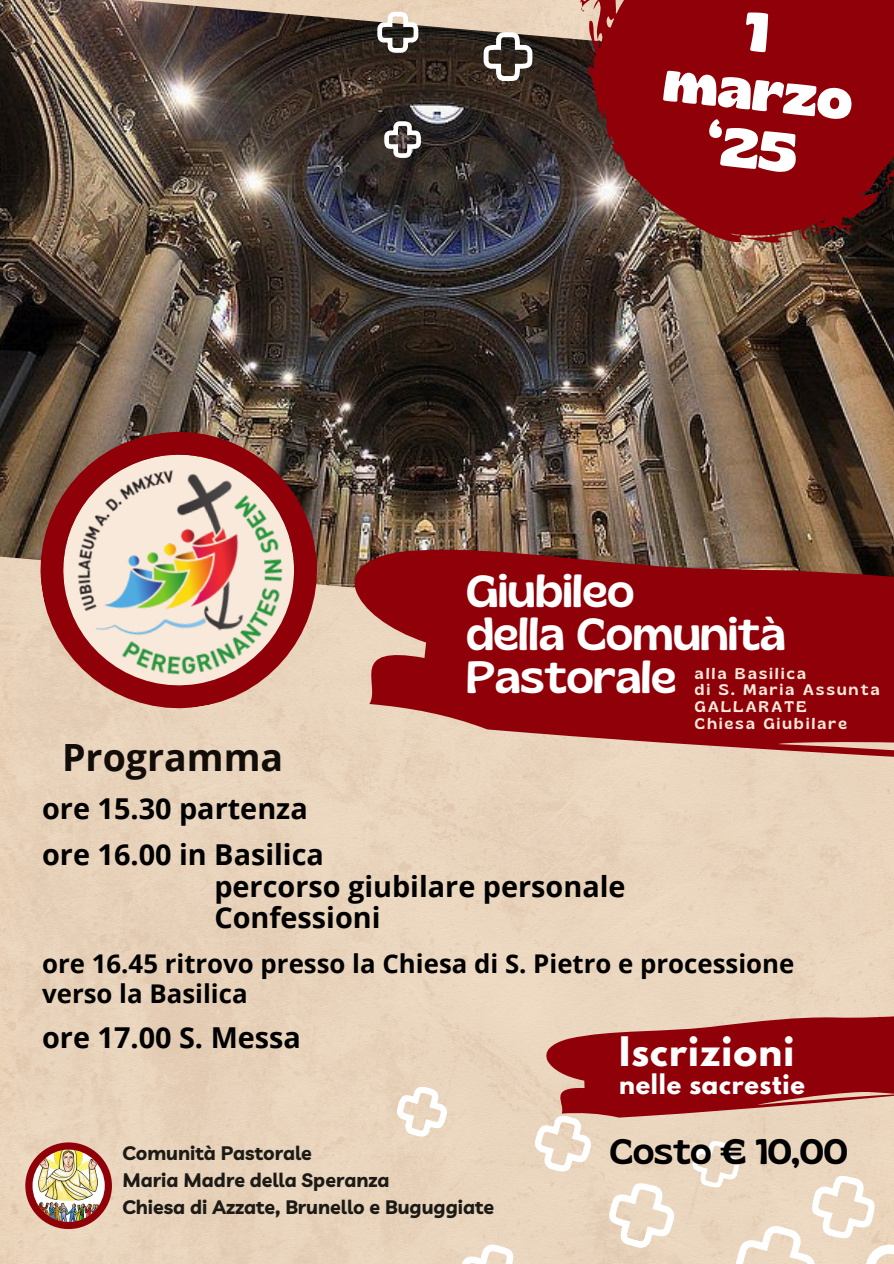
<style>
.page{position:relative;width:894px;height:1264px;background:#fff}
.page>*{position:absolute;margin:0;border:0;box-sizing:border-box;transform-origin:0 0}
.t1{font:700 55.05px/58.5px "Gliker";color:#fff;text-align:center}
.t2{font:45px/42.8px "Gliker";color:#fff}
.t3{font:700 37.5px "Open Sans";color:#120d08}
.t4{font:700 36px "League Spartan";letter-spacing:.03em;color:#fff}
.t5{font:35.4px "Gliker";color:#000}
.t6{font:700 28.8px/31.5px "Open Sans";color:#000}
.t7{font:700 25.8px/29.2px "Open Sans";color:#000}
.t8{font:700 24px "League Spartan";letter-spacing:.03em;color:#fff}
.t9{font:700 19.5px "Livvic";color:#1b1a15}
.t10{font:15.3px "Gliker";letter-spacing:.155em;color:#f8e9da}
</style>
<div class="page">
<div style="left:0;top:636px;width:893px;height:627px;background:#e9d3bc"></div>
<img style="left:0;top:0;width:893px;height:636px">
<svg style="left:580px;top:0;width:8px;height:12px"></svg>
<svg style="left:588px;top:0;width:305px;height:243px;background:#890d13"></svg>
<svg style="left:335px;top:476px;width:558px;height:390px;background:#a96259"></svg>
<svg style="left:376px;top:11px;width:43px;height:43px"></svg>
<svg style="left:482px;top:31px;width:51px;height:51px"></svg>
<svg style="left:383px;top:120px;width:39px;height:39px"></svg>
<img style="left:25px;top:1142px;width:87px;height:86px">
<svg style="left:390px;top:1005px;width:503px;height:258px;background:#d7aa9a"></svg>
<img style="left:30px;top:421px;width:297px;height:297px">
<p class="t1" style="left:673px;top:-8px;width:191px;rotate:6deg">1 marzo ‘25</p>
<p class="t2" style="left:466px;top:569px;width:320px">Giubileo<br>della Comunità<br>Pastorale</p>
<h6 class="t10" style="left:694px;top:664px;width:112px">alla Basilica</h6>
<h5 class="t10" style="left:694px;top:680px;width:186px">di S. Maria Assunta</h5>
<p class="t10" style="left:694px;top:697px;width:113px">GALLARATE</p>
<h6 class="t10" style="left:694px;top:714px;width:153px">Chiesa Giubilare</h6>
<p class="t3" style="left:62px;top:731px;width:222px">Programma</p>
<p class="t6" style="left:42px;top:792px;width:267px">ore 15.30 partenza</p>
<p class="t6" style="left:214px;top:838px;width:412px;text-indent:-172px">ore 16.00 in Basilica<br>percorso giubilare personale<br>Confessioni</p>
<h3 class="t7" style="left:42px;top:948px;width:753px">ore 16.45 ritrovo presso la Chiesa di S. Pietro e processione verso la Basilica</h3>
<h5 class="t6" style="left:42px;top:1020px;width:260px">ore 17.00 S. Messa</h5>
<h1 class="t4" style="left:619px;top:1033px;width:177px">Iscrizioni</h1>
<h1 class="t8" style="left:619px;top:1072px;width:187px">nelle sacrestie</h1>
<p class="t9" style="left:122px;top:1139px;width:191px">Comunità Pastorale</p>
<p class="t9" style="left:122px;top:1166px;width:268px">Maria Madre della Speranza</p>
<h2 class="t9" style="left:122px;top:1193px;width:373px">Chiesa di Azzate, Brunello e Buguggiate</h2>
<h5 class="t5" style="left:609px;top:1130px;width:239px">Costo € 10,00</h5>
</div>
